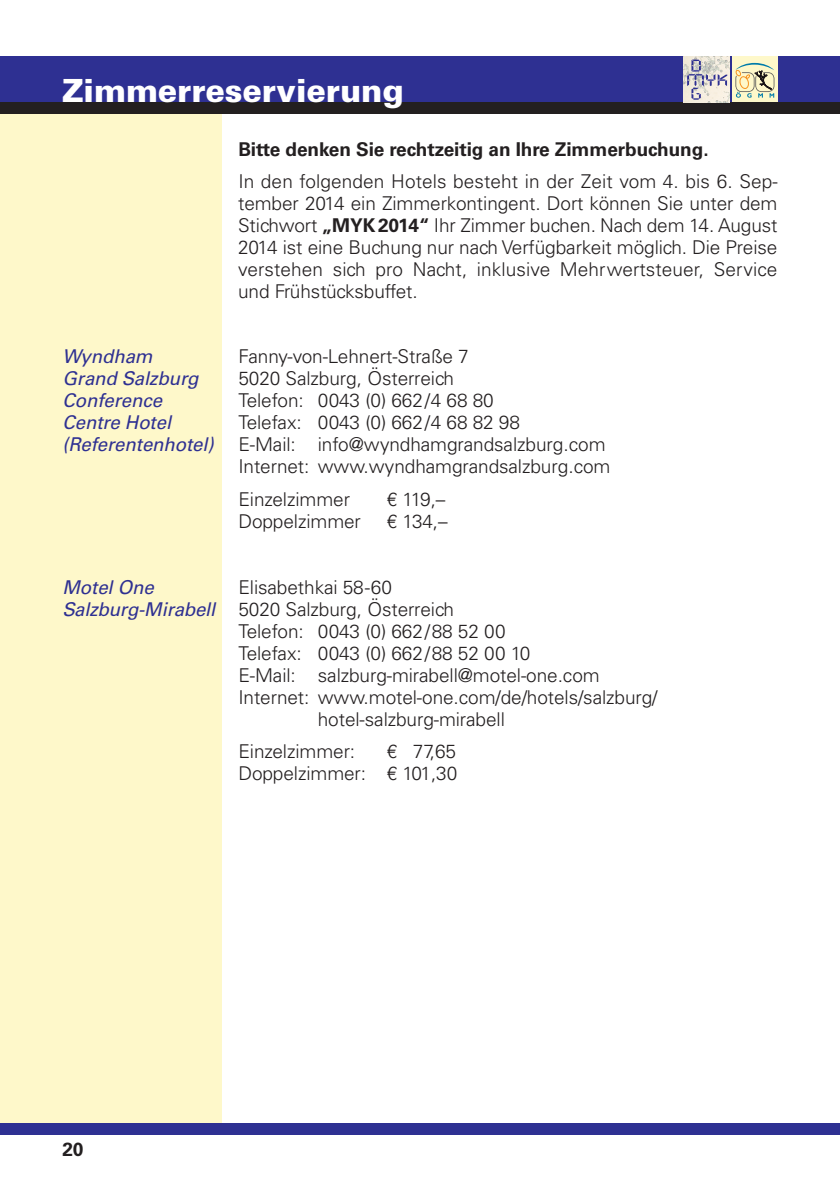
<style>
.page{position:relative;width:840px;height:1191px;background:#fff}
.page>*{position:absolute;margin:0;border:0;box-sizing:border-box;transform-origin:0 0}
.t1{font:900 32px "Univers LT Std";letter-spacing:-.005em;color:#fff}
.t2{font:300 19px/22px "Univers LT Std";letter-spacing:-.005em;color:#231f20;text-align:justify}
.t3{font:italic 19px "Univers LT Std";letter-spacing:-.005em;color:#2e3092}
.t4{font:700 19px "Univers LT Std";letter-spacing:-.005em;color:#231f20}
.s1{font-weight:700}
.s2{font-weight:400;font-style:italic;color:#2e3092}
</style>
<div class="page">
<div style="left:0;top:113px;width:221px;height:1010px;background:#fef8ca"></div>
<div style="left:0;top:57px;width:839px;height:45px;background:#2e3092"></div>
<div style="left:0;top:102px;width:839px;height:11px;background:#231f20"></div>
<div style="left:0;top:1123px;width:839px;height:11px;background:#2e3092"></div>
<img style="left:683px;top:57px;width:46px;height:45px">
<svg style="left:686px;top:60px;width:40px;height:40px;background:#cbc8cb"></svg>
<div style="left:731px;top:57px;width:46px;height:45px;background:#fef8ca"></div>
<svg style="left:735px;top:63px;width:39px;height:35px"></svg>
<h1 class="t1" style="left:62px;top:79px;width:342px">Zimmerreservierung</h1>
<p class="t4" style="left:238px;top:142px;width:471px">Bitte denken Sie rechtzeitig an Ihre Zimmerbuchung.</p>
<p class="t2" style="left:238px;top:172px;width:540px">In den folgenden Hotels besteht in der Zeit vom 4. bis 6. Sep&shy;tember 2014 ein Zimmerkontingent. Dort können Sie unter dem Stichwort <span class="s1">„MYK2014“</span> Ihr Zimmer buchen. Nach dem 14. August 2014 ist eine Buchung nur nach Verfügbarkeit möglich. Die Preise verstehen sich pro Nacht, inklusive Mehrwertsteuer, Service und Frühstücksbuffet.</p>
<p class="t3" style="left:62px;top:350px;width:92px">Wyndham</p>
<p class="t2" style="left:238px;top:347px;width:232px">Fanny-von-Lehnert-Straße 7</p>
<p class="t3" style="left:62px;top:372px;width:138px">Grand Salzburg</p>
<p class="t2" style="left:238px;top:369px;width:217px">5020 Salzburg, Österreich</p>
<p class="t3" style="left:62px;top:394px;width:101px">Conference</p>
<p class="t2" style="left:238px;top:391px;width:257px">Telefon: 0043 (0) 662/4 68 80</p>
<p class="t3" style="left:62px;top:416px;width:110px">Centre Hotel</p>
<p class="t2" style="left:238px;top:413px;width:283px">Telefax: 0043 (0) 662/4 68 82 98</p>
<p class="t3" style="left:62px;top:438px;width:153px">(Referentenhotel)</p>
<p class="t2" style="left:238px;top:435px;width:373px">E-Mail: info@wyndhamgrandsalzburg.com<br>Internet: www.wyndhamgrandsalzburg.com</p>
<p class="t2" style="left:238px;top:489px;width:113px">Einzelzimmer</p>
<p class="t2" style="left:386px;top:489px;width:60px">€ 119,–</p>
<p class="t2" style="left:238px;top:511px;width:124px">Doppelzimmer</p>
<p class="t2" style="left:386px;top:511px;width:62px">€ 134,–</p>
<p class="t3" style="left:62px;top:580px;width:93px">Motel One</p>
<p class="t2" style="left:238px;top:577px;width:155px">Elisabethkai 58-60</p>
<p class="t2" style="left:62px;top:599px;width:393px"><span class="s2">Salzburg-Mirabell</span> 5020 Salzburg, Österreich</p>
<p class="t2" style="left:238px;top:621px;width:268px">Telefon: 0043 (0) 662/88 52 00</p>
<p class="t2" style="left:238px;top:643px;width:293px">Telefax: 0043 (0) 662/88 52 00 10</p>
<p class="t2" style="left:238px;top:665px;width:362px">E-Mail: salzburg-mirabell@motel-one.com</p>
<p class="t2" style="left:238px;top:687px;width:420px">Internet: www.motel-one.com/de/hotels/salzburg/</p>
<p class="t2" style="left:317px;top:709px;width:188px">hotel-salzburg-mirabell</p>
<p class="t2" style="left:238px;top:742px;width:118px">Einzelzimmer:</p>
<p class="t2" style="left:238px;top:742px;width:220px;text-align:right">€ 77,65<br>Doppelzimmer: € 101,30</p>
<p class="t4" style="left:62px;top:1142px;width:23px">20</p>
</div>
